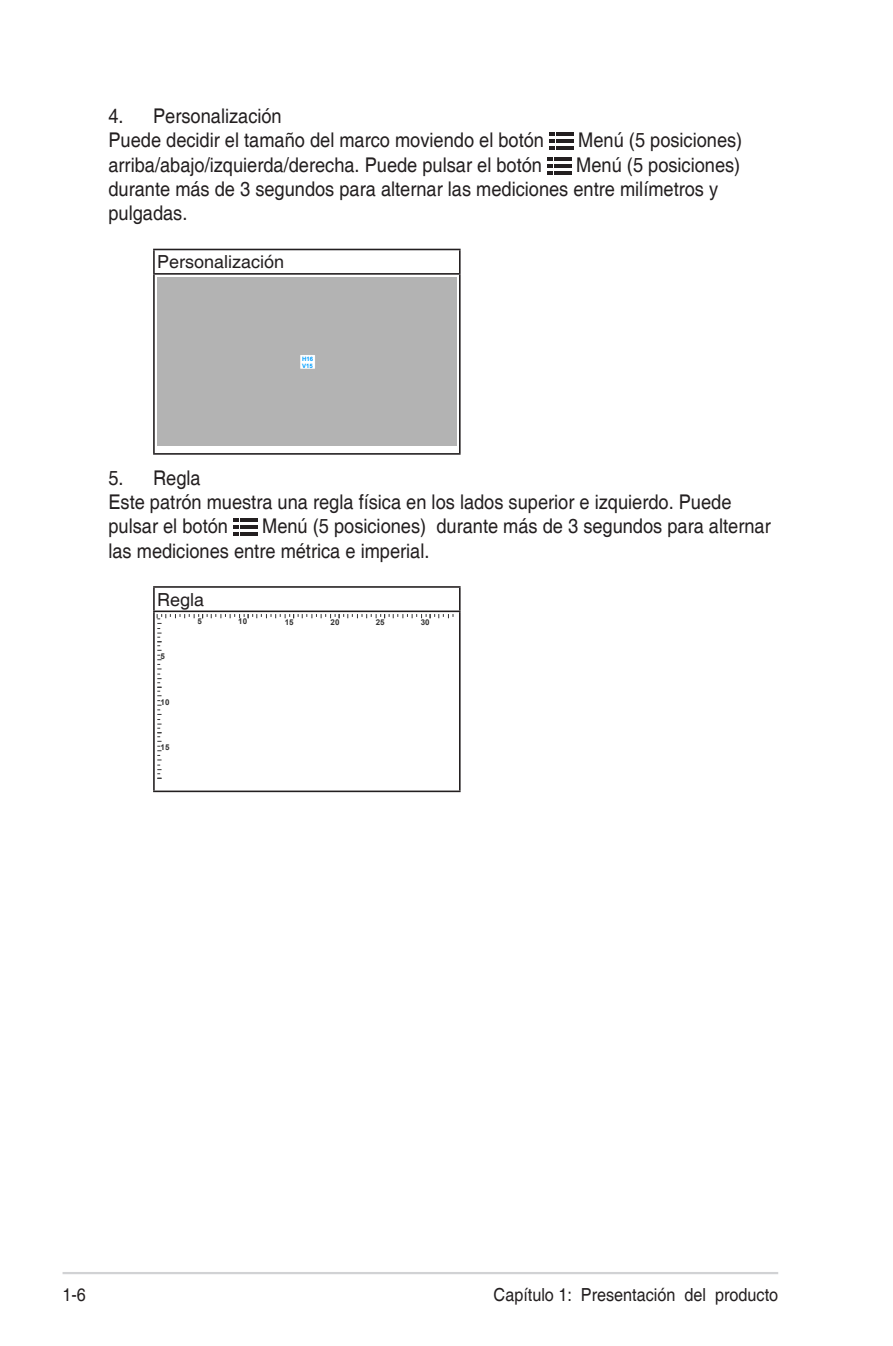
<style>
.page{position:relative;width:893px;height:1346px;background:#fff}
.page>*{position:absolute;margin:0;border:0;box-sizing:border-box;transform-origin:0 0}
.Body_Text{font:20.25px/24.3px "Helvetica";color:#231f20;scale:.9 1}
.List{font:20.25px "Helvetica";color:#231f20;scale:.9 1}
.t1{font:18px "Helvetica";color:#231f20;scale:.9 1}
.t2{font:18px "Helvetica";color:#231f20}
.t3{font:700 8.1px "Arial";color:#333}
.t4{font:700 6.08px/6.5px "Arial";color:#009eff}
</style>
<div class="page">
<hr style="left:63px;top:1272px;width:715px;height:2px;background:#d1d2d4">
<hr style="left:556px;top:132px;width:17px;height:4px;background:#231f20">
<hr style="left:556px;top:139px;width:17px;height:4px;background:#231f20">
<svg style="left:549px;top:132px;width:5px;height:18px"></svg>
<hr style="left:556px;top:146px;width:17px;height:4px;background:#231f20">
<hr style="left:554px;top:157px;width:17px;height:3px;background:#231f20">
<hr style="left:554px;top:164px;width:17px;height:4px;background:#231f20">
<svg style="left:547px;top:157px;width:5px;height:18px"></svg>
<hr style="left:554px;top:171px;width:17px;height:4px;background:#231f20">
<hr style="left:153px;top:249px;width:308px;height:1px;background:#231f20">
<hr style="left:153px;top:250px;width:2px;height:23px;background:#231f20">
<hr style="left:459px;top:250px;width:2px;height:23px;background:#231f20">
<hr style="left:153px;top:273px;width:308px;height:2px;background:#231f20">
<hr style="left:153px;top:275px;width:2px;height:178px;background:#231f20">
<hr style="left:459px;top:275px;width:2px;height:178px;background:#231f20">
<hr style="left:153px;top:453px;width:308px;height:2px;background:#231f20">
<div style="left:157px;top:277px;width:300px;height:168px;background:#b3b3b3"></div>
<div style="left:300px;top:354px;width:15px;height:15px;background:#fff"></div>
<div style="left:299px;top:354px;width:17px;height:16px;border:1px solid #b3b3b3"></div>
<hr style="left:240px;top:518px;width:17px;height:4px;background:#231f20">
<hr style="left:240px;top:525px;width:17px;height:4px;background:#231f20">
<svg style="left:233px;top:518px;width:5px;height:18px"></svg>
<hr style="left:240px;top:532px;width:17px;height:4px;background:#231f20">
<hr style="left:153px;top:586px;width:308px;height:2px;background:#231f20">
<hr style="left:153px;top:588px;width:2px;height:22px;background:#231f20">
<hr style="left:459px;top:588px;width:2px;height:22px;background:#231f20">
<hr style="left:153px;top:610px;width:308px;height:2px;background:#231f20">
<hr style="left:153px;top:612px;width:2px;height:178px;background:#231f20">
<hr style="left:459px;top:612px;width:2px;height:178px;background:#231f20">
<hr style="left:153px;top:790px;width:308px;height:2px;background:#231f20">
<svg style="left:157px;top:614px;width:297px;height:165px"></svg>
<p class="List" style="left:108px;top:104px;width:194px">4. Personalización</p>
<p class="Body_Text" style="left:108px;top:129px;width:485px">Puede decidir el tamaño del marco moviendo el botón</p>
<p class="Body_Text" style="left:578px;top:129px;width:184px">Menú (5 posiciones)</p>
<p class="Body_Text" style="left:108px;top:153px;width:483px">arriba/abajo/izquierda/derecha. Puede pulsar el botón</p>
<p class="Body_Text" style="left:108px;top:153px;width:704px;text-indent:468px">Menú (5 posiciones) durante más de 3 segundos para alternar las mediciones entre milímetros y pulgadas.</p>
<p class="t2" style="left:157px;top:251px;width:129px">Personalización</p>
<p class="t4" style="left:302px;top:356px;width:13px">H16<br>V15</p>
<p class="List" style="left:108px;top:466px;width:104px">5. Regla</p>
<p class="Body_Text" style="left:108px;top:491px;width:694px">Este patrón muestra una regla física en los lados superior e izquierdo. Puede pulsar el botón</p>
<p class="Body_Text" style="left:108px;top:515px;width:737px;text-indent:154px">Menú (5 posiciones) durante más de 3 segundos para alternar las mediciones entre métrica e imperial.</p>
<p class="t2" style="left:157px;top:589px;width:49px">Regla</p>
<p class="t3" style="left:197px;top:615px;width:6px">5</p>
<p class="t3" style="left:161px;top:651px;width:6px">5</p>
<p class="t3" style="left:238px;top:615px;width:10px">10</p>
<p class="t3" style="left:285px;top:616px;width:10px">15</p>
<p class="t3" style="left:331px;top:616px;width:10px">20</p>
<p class="t3" style="left:376px;top:616px;width:10px">25</p>
<p class="t3" style="left:421px;top:616px;width:10px">30</p>
<p class="t3" style="left:161px;top:696px;width:10px">10</p>
<p class="t3" style="left:161px;top:742px;width:10px">15</p>
<p class="t1" style="left:63px;top:1284px;width:28px">1-6</p>
<p class="t1" style="left:494px;top:1284px;width:318px">Capítulo 1: Presentación del producto</p>
</div>
